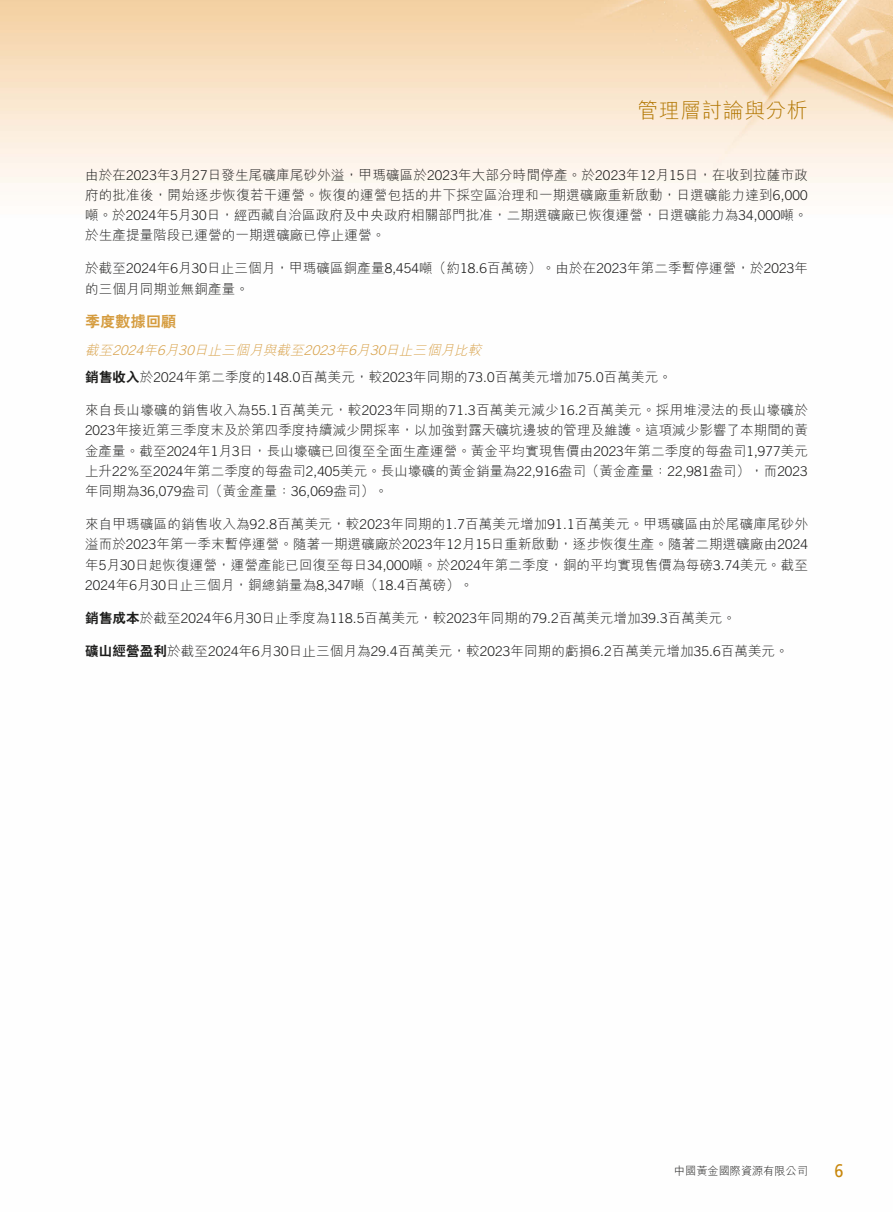
<style>
.page{position:relative;width:893px;height:1212px;background:#fff}
.page>*{position:absolute;margin:0;border:0;box-sizing:border-box;transform-origin:0 0}
.t1{font:300 21px "M Hei HK";letter-spacing:.015em;color:#b17500}
.t2{font:18px "Frutiger LT Pro";color:#c8870c;scale:.9 1}
.t3{font:800 15px "C Hei 2 HK";letter-spacing:.015em;color:#d59c3f}
.t4{font:300 13.5px/20.2px "M Hei HK";letter-spacing:.01em;color:#1c1c1b;text-align:justify}
.t5{font:italic 300 13.5px "M Hei HK";color:#d8a24b}
.t6{font:italic 300 13.5px "Trade Gothic LT Std";color:#d8a24b}
.t7{font:300 11.25px "M Hei HK";letter-spacing:-.01em;color:#1c1c1b}
.s1{font-family:"Trade Gothic LT Std"}
.s2{font-style:italic;color:#d8a24b}
.s3{font-family:"C Hei 2 HK";font-weight:800}
</style>
<div class="page">
<img style="left:0;top:0;width:893px;height:183px">
<h1 class="t1" style="left:637px;top:95px;width:172px">管理層討論與分析</h1>
<p class="t4" style="left:85px;top:164px;width:724px">由於在<span class="s1">2023</span>年月<span class="s1">3 27</span>日發生尾礦庫尾砂外溢，甲瑪礦區於<span class="s1">2023</span>年大部分時間停產。於<span class="s1">2023</span>年<span class="s1">12</span>月<span class="s1">15</span>日，在收到拉薩市政府的批准後，開始逐步恢復若干運營。恢復的運營包括的井下採空區治理和一期選礦廠重新啟動，日選礦能力達到<span class="s1">6,000</span>噸。於<span class="s1">2024</span>年月<span class="s1">5 30</span>日，經西藏自治區政府及中央政府相關部門批准，二期選礦廠已恢復運營，日選礦能力為<span class="s1">34,000</span>噸。於生產提量階段已運營的一期選礦廠已停止運營。</p>
<p class="t4" style="left:85px;top:258px;width:724px">於截至<span class="s1">2024</span>年月<span class="s1">6 30</span>日止三個月，甲瑪礦區銅產量<span class="s1">8,454</span>噸（約<span class="s1">18.6</span>百萬磅）。由於在<span class="s1">2023</span>年第二季暫停運營，於<span class="s1">2023</span>年的三個月同期並無銅產量。</p>
<p class="t3" style="left:85px;top:311px;width:93px">季度數據回顧</p>
<p class="t5" style="left:385px;top:341px;width:102px">日止三個月比較</p>
<p class="t5" style="left:194px;top:341px;width:115px">日止三個月與截至</p>
<p class="t5" style="left:143px;top:341px;width:19px">年</p>
<p class="t5" style="left:335px;top:341px;width:19px">年</p>
<p class="t4" style="left:85px;top:337px;width:588px;line-height:26.7px"><span class="s2">截至<br></span><span class="s3">銷售收入</span>於<span class="s1">2024</span>年第二季度的<span class="s1">148.0</span>百萬美元，較<span class="s1">2023</span>年同期的<span class="s1">73.0</span>百萬美元增加<span class="s1">75.0</span>百萬美元。</p>
<p class="t4" style="left:85px;top:399px;width:724px">來自長山壕礦的銷售收入為<span class="s1">55.1</span>百萬美元，較<span class="s1">2023</span>年同期的<span class="s1">71.3</span>百萬美元減少<span class="s1">16.2</span>百萬美元。採用堆浸法的長山壕礦於<span class="s1">2023</span>年接近第三季度末及於第四季度持續減少開採率，以加強對露天礦坑邊坡的管理及維護。這項減少影響了本期間的黃金產量。截至<span class="s1">2024</span>年月<span class="s1">1</span> 日<span class="s1">3</span> ，長山壕礦已回復至全面生產運營。黃金平均實現售價由<span class="s1">2023</span>年第二季度的每盎司<span class="s1">1,977</span>美元上升<span class="s1">22%</span>至<span class="s1">2024</span>年第二季度的每盎司<span class="s1">2,405</span>美元。長山壕礦的黃金銷量為<span class="s1">22,916</span>盎司（黃金產量：<span class="s1">22,981</span>盎司），而<span class="s1">2023</span>年同期為<span class="s1">36,079</span>盎司（黃金產量：<span class="s1">36,069</span>盎司(。</p>
<p class="t4" style="left:85px;top:513px;width:725px">來自甲瑪礦區的銷售收入為<span class="s1">92.8</span>百萬美元，較<span class="s1">2023</span>年同期的<span class="s1">1.7</span>百萬美元增加<span class="s1">91.1</span>百萬美元。甲瑪礦區由於尾礦庫尾砂外溢而於<span class="s1">2023</span>年第一季末暫停運營。隨著一期選礦廠於<span class="s1">2023</span>年<span class="s1">12</span>月<span class="s1">15</span>日重新啟動，逐步恢復生產。隨著二期選礦廠由<span class="s1">2024</span>年月<span class="s1">5 30</span>日起恢復運營，運營產能已回復至每日<span class="s1">34,000</span>噸。於<span class="s1">2024</span>年第二季度，銅的平均實現售價為每磅<span class="s1">3.74</span>美元。截至<span class="s1">2024</span>年月<span class="s1">6 30</span>日止三個月，銅總銷量為<span class="s1">8,347</span>噸（<span class="s1">18.4</span>百萬磅(。</p>
<p class="t4" style="left:85px;top:607px;width:652px"><span class="s3">銷售成本</span>於截至<span class="s1">2024</span>年月<span class="s1">6 30</span>日止季度為<span class="s1">118.5</span>百萬美元，較<span class="s1">2023</span>年同期的<span class="s1">79.2</span>百萬美元增加<span class="s1">39.3</span>百萬美元。</p>
<p class="t4" style="left:85px;top:640px;width:705px"><span class="s3">礦山經營盈利</span>於截至<span class="s1">2024</span>年月<span class="s1">6 30</span>日止三個月為<span class="s1">29.4</span>百萬美元，較<span class="s1">2023</span>年同期的虧損<span class="s1">6.2</span>百萬美元增加<span class="s1">35.6</span>百萬美元。</p>
<p class="t5" style="left:157px;top:341px;width:27px">月<span class="s1">6</span></p>
<p class="t5" style="left:349px;top:341px;width:27px">月<span class="s1">6</span></p>
<p class="t6" style="left:112px;top:343px;width:36px">2024</p>
<p class="t6" style="left:179px;top:343px;width:20px">30</p>
<p class="t6" style="left:304px;top:343px;width:36px">2023</p>
<p class="t6" style="left:370px;top:343px;width:20px">30</p>
<p class="t7" style="left:674px;top:1162px;width:135px">中國黃金國際資源有限公司</p>
<h2 class="t2" style="left:834px;top:1160px;width:12px">6</h2>
</div>
